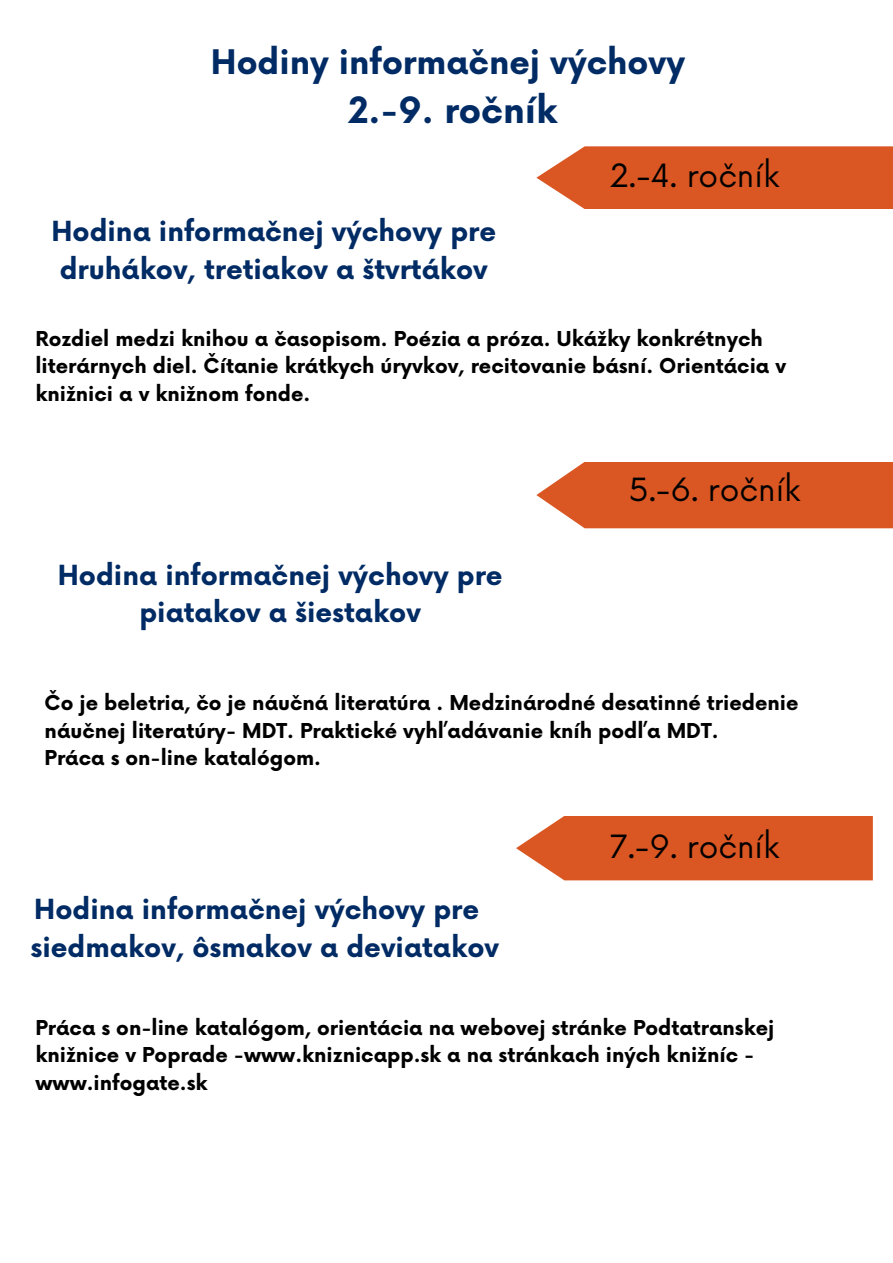
<style>
.page{position:relative;width:893px;height:1263px;background:#fff}
.page>*{position:absolute;margin:0;border:0;box-sizing:border-box;transform-origin:0 0}
.t1{font:700 35.25px "Now";color:#002b64}
.t2{font:700 33px "Now";color:#002b64}
.t3{font:31.2px "Now";color:#000}
.t4{font:700 27px/37.7px "Now";color:#002b64;text-align:center}
.t5{font:700 20.02px/27.6px "Now";color:#000}
</style>
<div class="page">
<svg style="left:536px;top:146px;width:357px;height:63px"></svg>
<svg style="left:536px;top:462px;width:357px;height:66px"></svg>
<svg style="left:516px;top:816px;width:357px;height:64px"></svg>
<p class="t2" style="left:211px;top:44px;width:476px">Hodiny informačnej výchovy</p>
<p class="t1" style="left:348px;top:91px;width:210px">2.-9. ročník</p>
<p class="t4" style="left:51px;top:214px;width:446px">Hodina informačnej výchovy pre druhákov, tretiakov a štvrtákov</p>
<p class="t3" style="left:610px;top:159px;width:171px">2.-4. ročník</p>
<p class="t5" style="left:35px;top:326px;width:752px">Rozdiel medzi knihou a časopisom. Poézia a próza. Ukážky konkrétnych literárnych diel. Čítanie krátkych úryvkov, recitovanie básní. Orientácia v knižnici a v knižnom fonde.</p>
<p class="t4" style="left:58px;top:558px;width:446px">Hodina informačnej výchovy pre piatakov a šiestakov</p>
<p class="t3" style="left:629px;top:472px;width:173px">5.-6. ročník</p>
<p class="t5" style="left:45px;top:690px;width:755px">Čo je beletria, čo je náučná literatúra . Medzinárodné desatinné triedenie náučnej literatúry- MDT. Praktické vyhľadávanie kníh podľa MDT.</p>
<p class="t5" style="left:45px;top:745px;width:278px">Práca s on-line katalógom.</p>
<p class="t4" style="left:30px;top:892px;width:470px;text-align:left">Hodina informačnej výchovy pre siedmakov, ôsmakov a deviatakov</p>
<p class="t3" style="left:609px;top:829px;width:171px">7.-9. ročník</p>
<p class="t5" style="left:35px;top:1015px;width:740px">Práca s on-line katalógom, orientácia na webovej stránke Podtatranskej knižnice v Poprade -www.kniznicapp.sk a na stránkach iných knižníc - www.infogate.sk</p>
</div>
